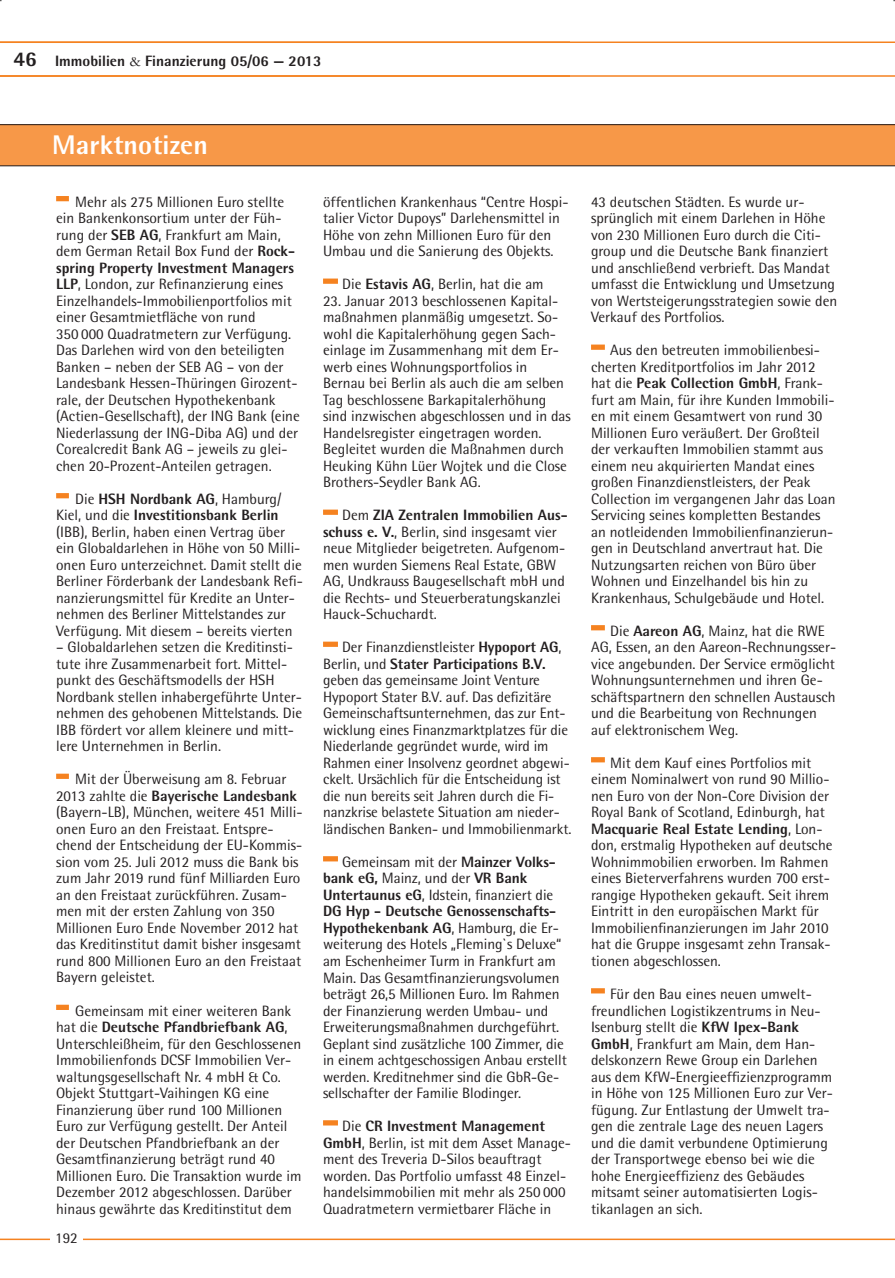
<style>
.page{position:relative;width:895px;height:1278px;background:#fff}
.page>*{position:absolute;margin:0;border:0;box-sizing:border-box;transform-origin:0 0}
.t1{font:800 27px "Rotis Semi Sans";letter-spacing:.005em;color:#fff}
.t2{font:15px/16.5px "Rotis Semi Sans";color:#231f20}
.t3{font:800 15px "Rotis Semi Sans";color:#231f20}
.s1{font-size:21px}
.s2{font-family:"Garamond";font-weight:400}
.s3{font-weight:800}
</style>
<div class="page">
<hr style="left:0;top:1238px;width:895px;height:2px;background:#f58220">
<div style="left:50px;top:1223px;width:33px;height:31px;background:#fff"></div>
<svg style="left:0;top:124px;width:895px;height:42px;background:#ee9346"></svg>
<div style="left:56px;top:196px;width:13px;height:5px;background:#f58220"></div>
<div style="left:56px;top:493px;width:13px;height:5px;background:#f58220"></div>
<div style="left:56px;top:773px;width:13px;height:6px;background:#f58220"></div>
<div style="left:56px;top:1004px;width:13px;height:6px;background:#f58220"></div>
<div style="left:323px;top:278px;width:15px;height:6px;background:#f58220"></div>
<div style="left:323px;top:509px;width:15px;height:6px;background:#f58220"></div>
<div style="left:323px;top:641px;width:15px;height:6px;background:#f58220"></div>
<div style="left:323px;top:856px;width:15px;height:5px;background:#f58220"></div>
<div style="left:323px;top:1120px;width:15px;height:5px;background:#f58220"></div>
<svg style="left:0;top:42px;width:895px;height:35px"></svg>
<div style="left:591px;top:344px;width:14px;height:6px;background:#f58220"></div>
<div style="left:591px;top:625px;width:14px;height:5px;background:#f58220"></div>
<div style="left:591px;top:757px;width:14px;height:5px;background:#f58220"></div>
<div style="left:591px;top:988px;width:14px;height:5px;background:#f58220"></div>
<p class="t3" style="left:14px;top:51px;width:309px"><span class="s1">46</span> Immobilien <span class="s2">&amp;</span> Finanzierung 05/06 — 2013</p>
<h1 class="t1" style="left:52px;top:128px;width:157px">Marktnotizen</h1>
<p class="t2" style="left:56px;top:193px;width:245px;text-indent:19px">Mehr als 275 Millionen Euro stellte ein Bankenkonsortium unter der Füh&shy;rung der <span class="s3">SEB AG</span>, Frankfurt am Main, dem German Retail Box Fund der <span class="s3">Rock&shy;spring Property Investment Managers LLP</span>, London, zur Refinanzierung eines Einzelhandels-Immobilienportfolios mit einer Gesamtmietfläche von rund<br>350 000 Quadratmetern zur Verfügung.<br>Das Darlehen wird von den beteiligten Banken – neben der SEB AG – von der Landesbank Hessen-Thüringen Girozent&shy;rale, der Deutschen Hypothekenbank (Actien-Gesellschaft), der ING Bank (eine Niederlassung der ING-Diba AG) und der Corealcredit Bank AG – jeweils zu glei&shy;chen 20-Prozent-Anteilen getragen.</p>
<p class="t2" style="left:56px;top:490px;width:248px;text-indent:19px">Die <span class="s3">HSH Nordbank AG</span>, Hamburg/ Kiel, und die <span class="s3">Investitionsbank Berlin </span>(IBB), Berlin, haben einen Vertrag über ein Globaldarlehen in Höhe von 50 Milli&shy;onen Euro unterzeichnet. Damit stellt die Berliner Förderbank der Landesbank Refi&shy;nanzierungsmittel für Kredite an Unter&shy;nehmen des Berliner Mittelstandes zur Verfügung. Mit diesem – bereits vierten</p>
<p class="t2" style="left:56px;top:639px;width:247px">– Globaldarlehen setzen die Kreditinsti&shy;tute ihre Zusammenarbeit fort. Mittel&shy;punkt des Geschäftsmodells der HSH Nordbank stellen inhabergeführte Unter&shy;nehmen des gehobenen Mittelstands. Die IBB fördert vor allem kleinere und mitt&shy;lere Unternehmen in Berlin.</p>
<p class="t2" style="left:56px;top:771px;width:248px;text-indent:19px">Mit der Überweisung am 8. Februar 2013 zahlte die <span class="s3">Bayerische Landesbank </span>(Bayern-LB), München, weitere 451 Milli&shy;onen Euro an den Freistaat. Entspre&shy;chend der Entscheidung der EU-Kommis&shy;sion vom 25. Juli 2012 muss die Bank bis zum Jahr 2019 rund fünf Milliarden Euro an den Freistaat zurückführen. Zusam&shy;men mit der ersten Zahlung von 350<br>Millionen Euro Ende November 2012 hat das Kreditinstitut damit bisher insgesamt rund 800 Millionen Euro an den Freistaat Bayern geleistet.</p>
<p class="t2" style="left:56px;top:1002px;width:247px;text-indent:19px">Gemeinsam mit einer weiteren Bank hat die <span class="s3">Deutsche Pfandbriefbank AG</span>, Unterschleißheim, für den Geschlossenen Immobilienfonds DCSF Immobilien Ver&shy;waltungsgesellschaft Nr. 4 mbH &amp; Co.<br>Objekt Stuttgart-Vaihingen KG eine Finanzierung über rund 100 Millionen Euro zur Verfügung gestellt. Der Anteil der Deutschen Pfandbriefbank an der Gesamtfinanzierung beträgt rund 40<br>Millionen Euro. Die Transaktion wurde im Dezember 2012 abgeschlossen. Darüber hinaus gewährte das Kreditinstitut dem</p>
<p class="t2" style="left:55px;top:1230px;width:24px">192</p>
<p class="t2" style="left:323px;top:193px;width:247px">öffentlichen Krankenhaus “Centre Hospi&shy;talier Victor Dupoys” Darlehensmittel in Höhe von zehn Millionen Euro für den Umbau und die Sanierung des Objekts.</p>
<p class="t2" style="left:342px;top:276px;width:203px">Die <span class="s3">Estavis AG</span>, Berlin, hat die am</p>
<p class="t2" style="left:323px;top:292px;width:249px">23. Januar 2013 beschlossenen Kapital&shy;maßnahmen planmäßig umgesetzt. So&shy;wohl die Kapitalerhöhung gegen Sach&shy;einlage im Zusammenhang mit dem Er&shy;werb eines Wohnungsportfolios in Bernau bei Berlin als auch die am selben Tag beschlossene Barkapitalerhöhung sind inzwischen abgeschlossen und in das Handelsregister eingetragen worden.<br>Begleitet wurden die Maßnahmen durch Heuking Kühn Lüer Wojtek und die Close Brothers-Seydler Bank AG.</p>
<p class="t2" style="left:323px;top:507px;width:246px;text-indent:19px">Dem <span class="s3">ZIA Zentralen Immobilien Aus&shy;schuss e. V.</span>, Berlin, sind insgesamt vier neue Mitglieder beigetreten. Aufgenom&shy;men wurden Siemens Real Estate, GBW AG, Undkrauss Baugesellschaft mbH und die Rechts- und Steuerberatungskanzlei Hauck-Schuchardt.</p>
<p class="t2" style="left:323px;top:639px;width:250px;text-indent:19px">Der Finanzdienstleister <span class="s3">Hypoport AG</span>, Berlin, und <span class="s3">Stater Participations B.V. </span>geben das gemeinsame Joint Venture Hypoport Stater B.V. auf. Das defizitäre Gemeinschaftsunternehmen, das zur Ent&shy;wicklung eines Finanzmarktplatzes für die Niederlande gegründet wurde, wird im Rahmen einer Insolvenz geordnet abgewi&shy;ckelt. Ursächlich für die Entscheidung ist die nun bereits seit Jahren durch die Fi&shy;nanzkrise belastete Situation am nieder&shy;ländischen Banken- und Immobilienmarkt.</p>
<p class="t2" style="left:323px;top:853px;width:245px;text-indent:19px">Gemeinsam mit der <span class="s3">Mainzer Volks&shy;bank eG,</span> Mainz, und der <span class="s3">VR Bank Untertaunus eG</span>, Idstein, finanziert die <span class="s3">DG Hyp - Deutsche Genossenschafts-Hypothekenbank AG</span>, Hamburg, die Er&shy;weiterung des Hotels „Fleming`s Deluxe“ am Eschenheimer Turm in Frankfurt am Main. Das Gesamtfinanzierungsvolumen beträgt 26,5 Millionen Euro. Im Rahmen der Finanzierung werden Umbau- und Erweiterungsmaßnahmen durchgeführt.<br>Geplant sind zusätzliche 100 Zimmer, die in einem achtgeschossigen Anbau erstellt werden. Kreditnehmer sind die GbR-Ge&shy;sellschafter der Familie Blodinger.</p>
<p class="t2" style="left:323px;top:1117px;width:249px;text-indent:19px">Die <span class="s3">CR Investment Management GmbH</span>, Berlin, ist mit dem Asset Manage&shy;ment des Treveria D-Silos beauftragt worden. Das Portfolio umfasst 48 Einzel&shy;handelsimmobilien mit mehr als 250 000<br>Quadratmetern vermietbarer Fläche in</p>
<p class="t2" style="left:591px;top:193px;width:248px">43 deutschen Städten. Es wurde ur&shy;sprünglich mit einem Darlehen in Höhe von 230 Millionen Euro durch die Citi&shy;group und die Deutsche Bank finanziert und anschließend verbrieft. Das Mandat umfasst die Entwicklung und Umsetzung von Wertsteigerungsstrategien sowie den Verkauf des Portfolios.</p>
<p class="t2" style="left:591px;top:342px;width:246px;text-indent:19px">Aus den betreuten immobilienbesi&shy;cherten Kreditportfolios im Jahr 2012 hat die <span class="s3">Peak Collection GmbH</span>, Frank&shy;furt am Main, für ihre Kunden Immobili&shy;en mit einem Gesamtwert von rund 30<br>Millionen Euro veräußert. Der Großteil der verkauften Immobilien stammt aus einem neu akquirierten Mandat eines großen Finanzdienstleisters, der Peak Collection im vergangenen Jahr das Loan Servicing seines kompletten Bestandes an notleidenden Immobilienfinanzierun&shy;gen in Deutschland anvertraut hat. Die Nutzungsarten reichen von Büro über Wohnen und Einzelhandel bis hin zu Krankenhaus, Schulgebäude und Hotel.</p>
<p class="t2" style="left:591px;top:622px;width:247px;text-indent:19px">Die <span class="s3">Aareon AG</span>, Mainz, hat die RWE AG, Essen, an den Aareon-Rechnungsser&shy;vice angebunden. Der Service ermöglicht Wohnungsunternehmen und ihren Ge&shy;schäftspartnern den schnellen Austausch und die Bearbeitung von Rechnungen auf elektronischem Weg.</p>
<p class="t2" style="left:591px;top:754px;width:243px;text-indent:19px">Mit dem Kauf eines Portfolios mit einem Nominalwert von rund 90 Millio&shy;nen Euro von der Non-Core Division der Royal Bank of Scotland, Edinburgh, hat <span class="s3">Macquarie Real Estate Lending</span>, Lon&shy;don, erstmalig Hypotheken auf deutsche Wohnimmobilien erworben. Im Rahmen eines Bieterverfahrens wurden 700 erst&shy;rangige Hypotheken gekauft. Seit ihrem Eintritt in den europäischen Markt für Immobilienfinanzierungen im Jahr 2010 hat die Gruppe insgesamt zehn Transak&shy;tionen abgeschlossen.</p>
<p class="t2" style="left:591px;top:985px;width:243px;text-indent:19px">Für den Bau eines neuen umwelt&shy;freundlichen Logistikzentrums in Neu-Isenburg stellt die <span class="s3">KfW Ipex-Bank GmbH</span>, Frankfurt am Main, dem Han&shy;delskonzern Rewe Group ein Darlehen aus dem KfW-Energieeffizienzprogramm in Höhe von 125 Millionen Euro zur Ver&shy;fügung. Zur Entlastung der Umwelt tra&shy;gen die zentrale Lage des neuen Lagers und die damit verbundene Optimierung der Transportwege ebenso bei wie die hohe Energieeffizienz des Gebäudes mitsamt seiner automatisierten Logis&shy;tikanlagen an sich.</p>
</div>
